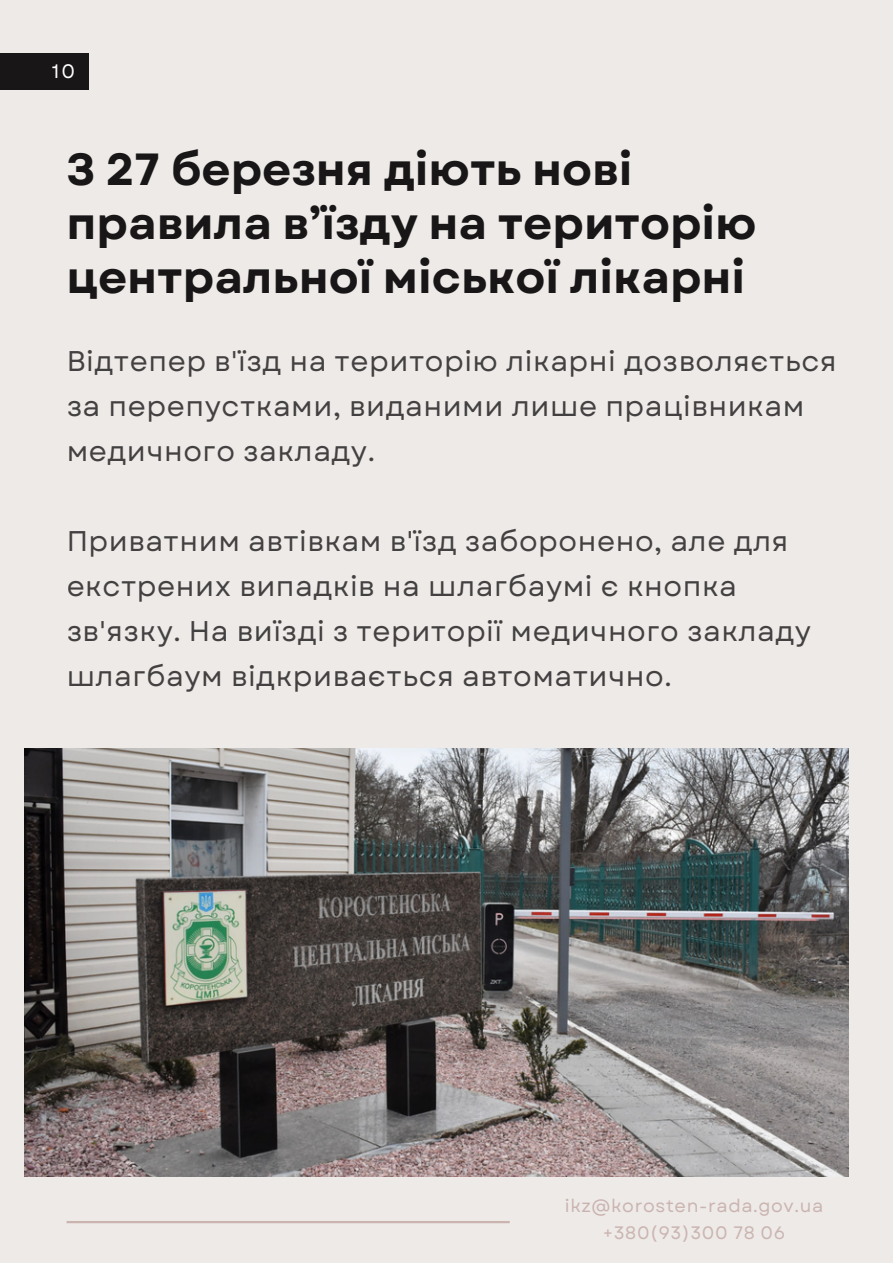
<style>
.page{position:relative;width:893px;height:1264px;background:#fff}
.page>*{position:absolute;margin:0;border:0;box-sizing:border-box;transform-origin:0 0}
.t1{font:700 45px/54px "Garet";color:#181617}
.t2{font:28.5px/45px "Garet";letter-spacing:.02em;color:#181617}
.t3{font:19.5px "Garet";color:#fff}
.t4{font:18px "Garet";letter-spacing:.035em;color:#cbb4b0}
</style>
<div class="page">
<div style="left:0;top:0;width:892px;height:1262px;background:#edeae7"></div>
<div style="left:0;top:53px;width:89px;height:36px;background:#181617"></div>
<hr style="left:67px;top:1220px;width:442px;height:3px;background:#cbb4b0">
<img style="left:24px;top:748px;width:824px;height:428px">
<p class="t3" style="left:52px;top:57px;width:25px">10</p>
<p class="t1" style="left:67px;top:143px;width:691px">З 27 березня діють нові правила в’їзду на територію центральної міської лікарні</p>
<p class="t2" style="left:67px;top:339px;width:771px">Відтепер в'їзд на територію лікарні дозволяється за перепустками, виданими лише працівникам медичного закладу.</p>
<p class="t2" style="left:67px;top:519px;width:746px">Приватним автівкам в'їзд заборонено, але для екстрених випадків на шлагбаумі є кнопка зв'язку. На виїзді з території медичного закладу шлагбаум відкривається автоматично.</p>
<p class="t4" style="left:565px;top:1192px;width:260px">ikz@korosten-rada.gov.ua</p>
<p class="t4" style="left:602px;top:1219px;width:184px">+380(93)300 78 06</p>
</div>
